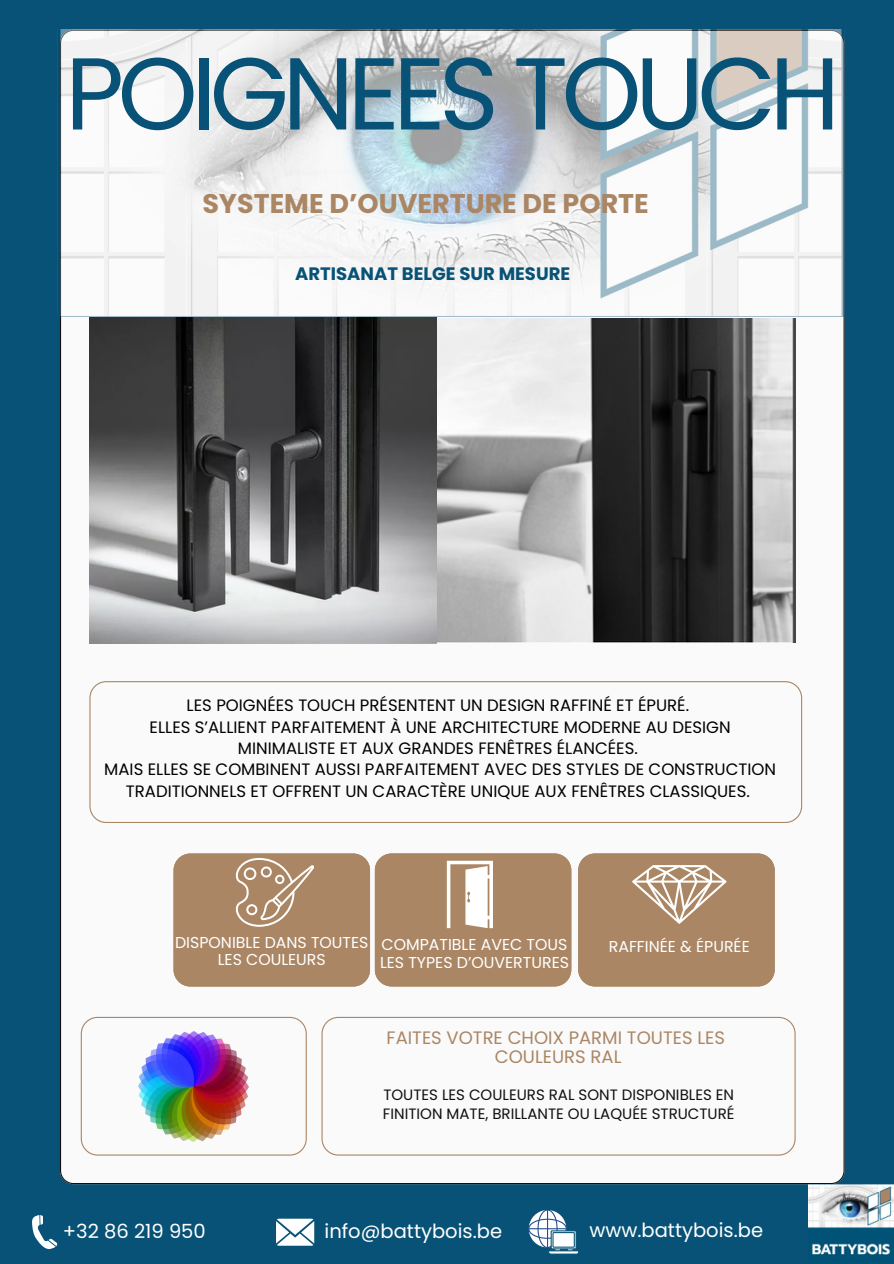
<style>
.page{position:relative;width:894px;height:1264px;background:#fff}
.page>*{position:absolute;margin:0;border:0;box-sizing:border-box;transform-origin:0 0}
.t1{font:102px "Poppins";letter-spacing:-.065em;color:#075276}
.t2{font:700 27px "Poppins";color:#aa8664}
.t3{font:19.5px "Poppins";color:#fff}
.t4{font:18px/19.2px "Poppins";color:#aa8664;text-align:center}
.t5{font:700 18px "Poppins";color:#075276}
.t6{font:16.5px/21.3px "Poppins";color:#000;text-align:center}
.t7{font:15.75px/17.2px "Poppins";color:#fff;text-align:center}
.t8{font:15px/19.2px "Poppins";color:#101010}
</style>
<div class="page">
<div style="left:0;top:0;width:893px;height:1263px;background:#075276"></div>
<div style="left:60px;top:317px;width:784px;height:867px;background:#fafafa"></div>
<div style="left:89px;top:681px;width:712px;height:142px;background:#fafafa"></div>
<img style="left:808px;top:1184px;width:85px;height:71px">
<svg style="left:32px;top:1215px;width:25px;height:34px"></svg>
<svg style="left:276px;top:1218px;width:38px;height:27px"></svg>
<svg style="left:528px;top:1209px;width:51px;height:45px"></svg>
<img style="left:57px;top:30px;width:787px;height:287px">
<div style="left:321px;top:1016px;width:474px;height:139px;background:#fafafa"></div>
<div style="left:81px;top:1016px;width:226px;height:139px;background:#fafafa"></div>
<img style="left:138px;top:1030px;width:111px;height:111px">
<svg style="left:173px;top:853px;width:398px;height:133px;background:#b08f6f"></svg>
<svg style="left:578px;top:853px;width:196px;height:133px;background:#af8d6e"></svg>
<img style="left:89px;top:318px;width:706px;height:325px">
<p class="t1" style="left:65px;top:22px;width:776px">POIGNEES TOUCH</p>
<p class="t2" style="left:202px;top:184px;width:448px">SYSTEME D’OUVERTURE DE PORTE</p>
<p class="t5" style="left:295px;top:261px;width:276px">ARTISANAT BELGE SUR MESURE</p>
<p class="t6" style="left:186px;top:695px;width:504px">LES POIGNÉES TOUCH PRÉSENTENT UN DESIGN RAFFINÉ ET ÉPURÉ.</p>
<p class="t6" style="left:149px;top:716px;width:582px">ELLES S’ALLIENT PARFAITEMENT À UNE ARCHITECTURE MODERNE AU DESIGN<br>MINIMALISTE ET AUX GRANDES FENÊTRES ÉLANCÉES.</p>
<p class="t6" style="left:104px;top:759px;width:673px">MAIS ELLES SE COMBINENT AUSSI PARFAITEMENT AVEC DES STYLES DE CONSTRUCTION<br>TRADITIONNELS ET OFFRENT UN CARACTÈRE UNIQUE AUX FENÊTRES CLASSIQUES.</p>
<p class="t7" style="left:175px;top:933px;width:195px">DISPONIBLE DANS TOUTES<br>LES COULEURS</p>
<h2 class="t7" style="left:380px;top:936px;width:190px;text-align:left">COMPATIBLE AVEC TOUS<br>LES TYPES D’OUVERTURES</h2>
<h3 class="t7" style="left:608px;top:938px;width:142px">RAFFINÉE &amp; ÉPURÉE</h3>
<p class="t4" style="left:386px;top:1027px;width:340px">FAITES VOTRE CHOIX PARMI TOUTES LES<br>COULEURS RAL</p>
<h4 class="t8" style="left:383px;top:1085px;width:353px">TOUTES LES COULEURS RAL SONT DISPONIBLES EN<br>FINITION MATE, BRILLANTE OU LAQUÉE STRUCTURÉ</h4>
<p class="t3" style="left:63px;top:1217px;width:144px">+32 86 219 950</p>
<p class="t3" style="left:324px;top:1217px;width:179px">info@battybois.be</p>
<p class="t3" style="left:589px;top:1216px;width:175px">www.battybois.be</p>
</div>
